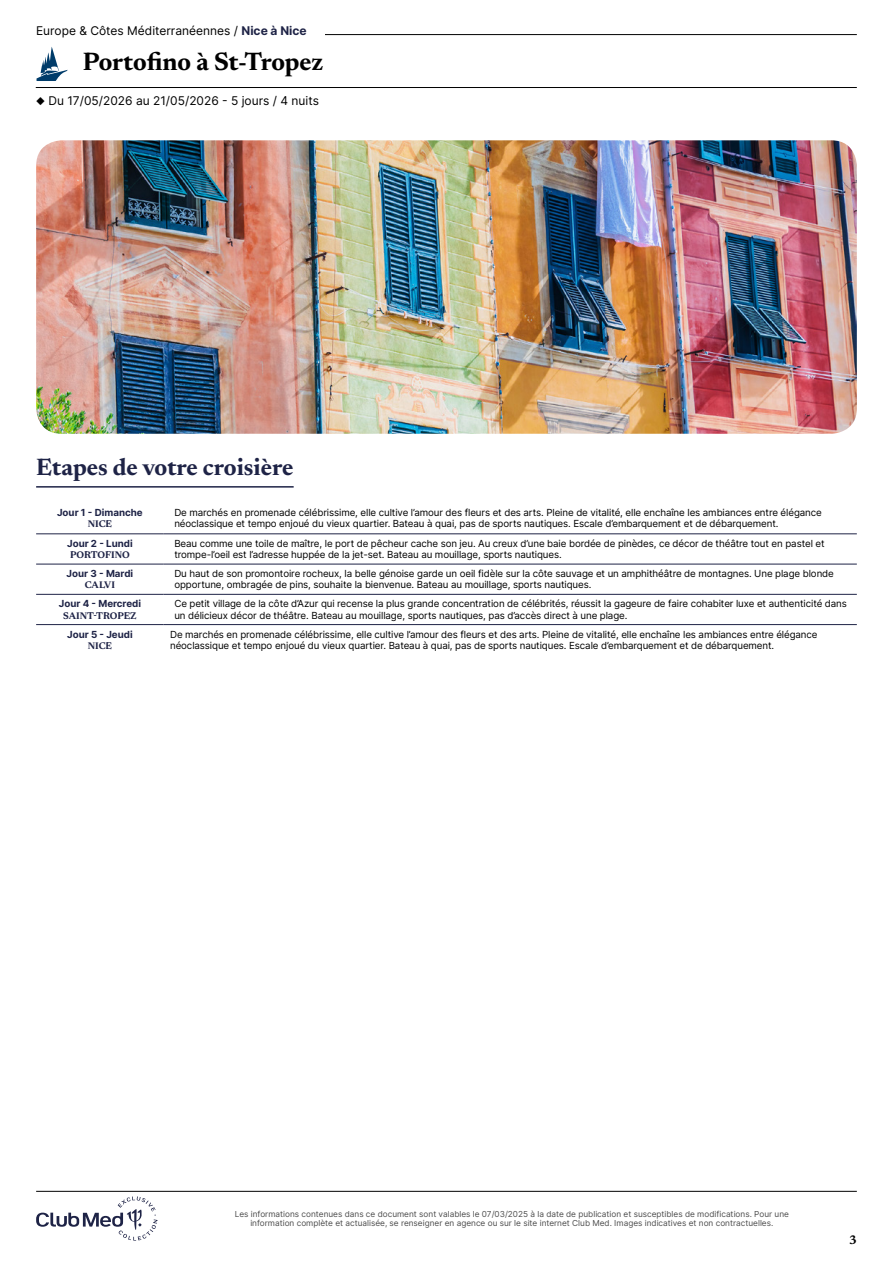
<style>
.page{position:relative;width:893px;height:1263px;background:#fff}
.page>*{position:absolute;margin:0;border:0;box-sizing:border-box;transform-origin:0 0}
.t1{font:700 25.5px "Newsreader 24 pt";color:#000}
.t2{font:700 24px "Newsreader 24 pt";color:#1e2346}
.t3{font:700 12.6px "Newsreader 24 pt";color:#000}
.t4{font:12px "Inter";color:#000}
.t5{font:9.75px/11.2px "Inter";letter-spacing:-.01em;color:#000}
.t6{font:700 9.75px "Inter";color:#1e2346}
.t7{font:700 9.75px "Newsreader 24 pt";color:#1e2346}
.t8{font:8.25px/9px "Inter";color:#4d4d4d;text-align:center}
.s1{font-weight:700;color:#1e2346}
</style>
<div class="page">
<hr style="left:107px;top:34px;width:750px;height:1px;background:#000">
<hr style="left:36px;top:87px;width:821px;height:1px;background:#000">
<svg style="left:36px;top:47px;width:32px;height:34px"></svg>
<div style="left:36px;top:26px;width:288px;height:17px;background:#fff"></div>
<img style="left:36px;top:140px;width:821px;height:294px">
<hr style="left:36px;top:486px;width:258px;height:2px;background:#1e2346">
<hr style="left:36px;top:534px;width:128px;height:1px;background:#1e2346">
<hr style="left:164px;top:534px;width:693px;height:1px;background:#1e2346">
<hr style="left:36px;top:564px;width:128px;height:1px;background:#1e2346">
<hr style="left:164px;top:564px;width:693px;height:1px;background:#1e2346">
<hr style="left:36px;top:594px;width:128px;height:1px;background:#1e2346">
<hr style="left:36px;top:624px;width:128px;height:1px;background:#1e2346">
<hr style="left:164px;top:594px;width:693px;height:1px;background:#1e2346">
<hr style="left:164px;top:624px;width:693px;height:1px;background:#1e2346">
<svg style="left:36px;top:1196px;width:122px;height:44px"></svg>
<hr style="left:36px;top:1191px;width:821px;height:1px;background:#000">
<p class="t4" style="left:36px;top:22px;width:272px">Europe &amp; Côtes Méditerranéennes / <span class="s1">Nice à Nice</span></p>
<h1 class="t1" style="left:83px;top:43px;width:242px">Portofino à St-Tropez</h1>
<p class="t4" style="left:36px;top:92px;width:284px">◆ Du 17/05/2026 au 21/05/2026 - 5 jours / 4 nuits</p>
<h2 class="t2" style="left:36px;top:450px;width:259px">Etapes de votre croisière</h2>
<p class="t6" style="left:57px;top:506px;width:87px">Jour 1 - Dimanche</p>
<p class="t7" style="left:88px;top:517px;width:26px">NICE</p>
<p class="t5" style="left:174px;top:507px;width:649px">De marchés en promenade célébrissime, elle cultive l’amour des fleurs et des arts. Pleine de vitalité, elle enchaîne les ambiances entre élégance néoclassique et tempo enjoué du vieux quartier. Bateau à quai, pas de sports nautiques. Escale d’embarquement et de débarquement.</p>
<p class="t6" style="left:67px;top:536px;width:67px">Jour 2 - Lundi</p>
<p class="t7" style="left:70px;top:548px;width:61px">PORTOFINO</p>
<p class="t5" style="left:174px;top:537px;width:652px">Beau comme une toile de maître, le port de pêcheur cache son jeu. Au creux d’une baie bordée de pinèdes, ce décor de théâtre tout en pastel et trompe-l’oeil est l’adresse huppée de la jet-set. Bateau au mouillage, sports nautiques.</p>
<p class="t6" style="left:67px;top:566px;width:68px">Jour 3 - Mardi</p>
<p class="t7" style="left:85px;top:578px;width:32px">CALVI</p>
<p class="t5" style="left:174px;top:568px;width:661px">Du haut de son promontoire rocheux, la belle génoise garde un oeil fidèle sur la côte sauvage et un amphithéâtre de montagnes. Une plage blonde opportune, ombragée de pins, souhaite la bienvenue. Bateau au mouillage, sports nautiques.</p>
<p class="t6" style="left:59px;top:597px;width:84px">Jour 4 - Mercredi</p>
<p class="t7" style="left:63px;top:608px;width:75px">SAINT-TROPEZ</p>
<p class="t5" style="left:174px;top:598px;width:674px">Ce petit village de la côte d’Azur qui recense la plus grande concentration de célébrités, réussit la gageure de faire cohabiter luxe et authenticité dans un délicieux décor de théâtre. Bateau au mouillage, sports nautiques, pas d’accès direct à une plage.</p>
<p class="t6" style="left:67px;top:627px;width:67px">Jour 5 - Jeudi</p>
<p class="t7" style="left:88px;top:639px;width:26px">NICE</p>
<p class="t5" style="left:170px;top:628px;width:649px">De marchés en promenade célébrissime, elle cultive l’amour des fleurs et des arts. Pleine de vitalité, elle enchaîne les ambiances entre élégance néoclassique et tempo enjoué du vieux quartier. Bateau à quai, pas de sports nautiques. Escale d’embarquement et de débarquement.</p>
<p class="t8" style="left:235px;top:1209px;width:556px">Les informations contenues dans ce document sont valables le 07/03/2025 à la date de publication et susceptibles de modifications. Pour une information complète et actualisée, se renseigner en agence ou sur le site internet Club Med. Images indicatives et non contractuelles.</p>
<p class="t3" style="left:849px;top:1230px;width:9px">3</p>
</div>
